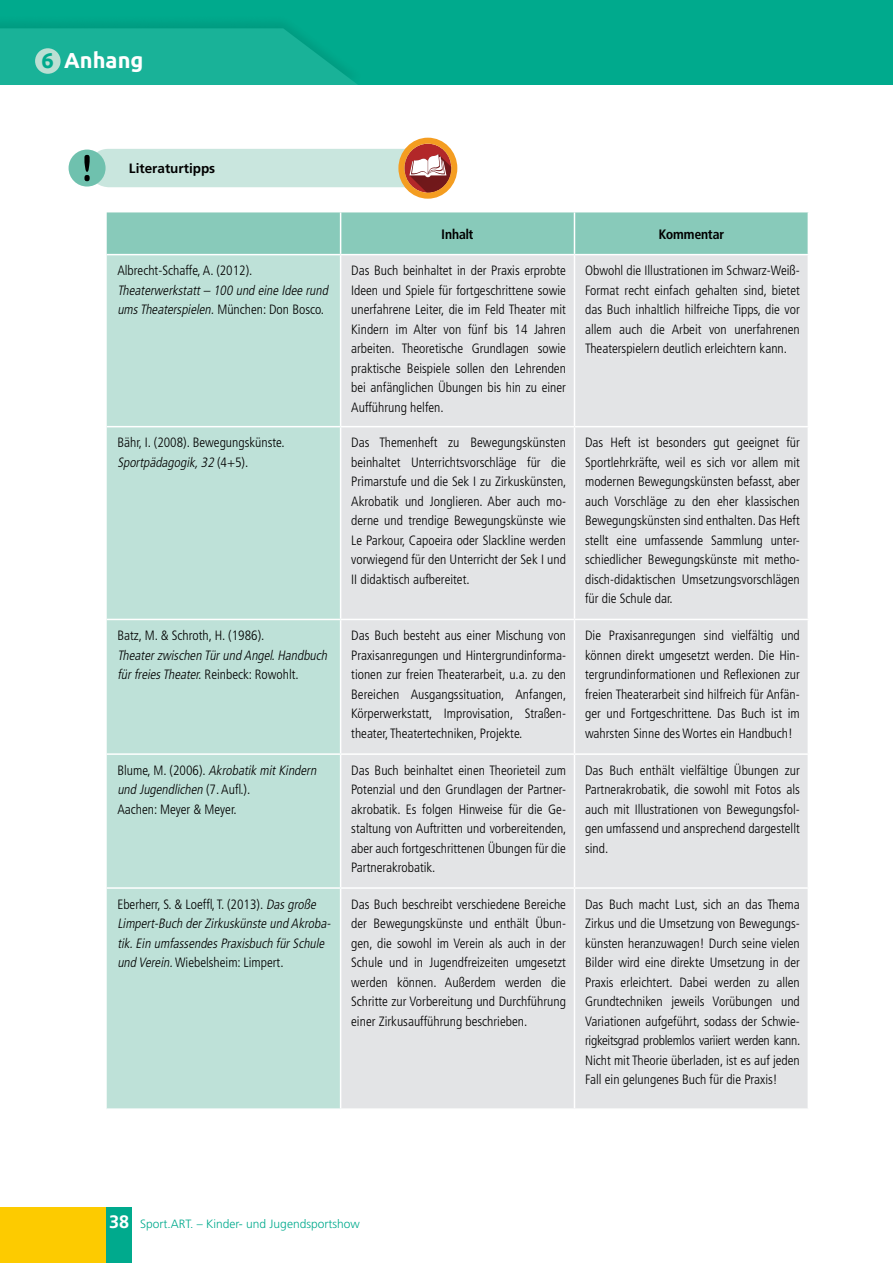
<style>
.page{position:relative;width:893px;height:1263px;background:#fff}
.page>*{position:absolute;margin:0;border:0;box-sizing:border-box;transform-origin:0 0}
.t1{font:700 21.75px "Ubuntu";color:#fff}
.t2{font:300 condensed 13.5px/19.5px "Frutiger LT Pro";color:#000;text-align:justify}
.t3{font:italic 300 condensed 13.5px/19.5px "Frutiger LT Pro";color:#000}
.t4{font:700 13.5px "Frutiger Condensed BQ";color:#000}
.t5{font:700 13.5px "Frutiger LT Pro";color:#000}
.t6{font:300 12px "Frutiger LT Pro";color:#00aa8d}
.s1{color:#00aa8d}
.s2{font-style:normal}
.s3{font-style:italic}
.s4{font-family:"Frutiger LT Com";font-weight:700;font-size:18px;color:#fff}
</style>
<div class="page">
<div style="left:0;top:0;width:893px;height:85px;background:#00aa8d"></div>
<div style="left:0;top:1208px;width:106px;height:55px;background:#fdcb00"></div>
<div style="left:106px;top:1208px;width:26px;height:55px;background:#00aa8d"></div>
<div style="left:69px;top:150px;width:37px;height:37px;background:#6fc1ae;border-radius:50%"></div>
<div style="left:0;top:14px;width:366px;height:73px;background:#000;opacity:.9"></div>
<svg style="left:0;top:28px;width:358px;height:57px;background:#16b096"></svg>
<div style="left:35px;top:48px;width:26px;height:26px;background:#bbdfd3;border-radius:50%"></div>
<div style="left:107px;top:212px;width:701px;height:42px;background:#88caba"></div>
<div style="left:107px;top:255px;width:233px;height:853px;background:#bee1d8"></div>
<div style="left:341px;top:255px;width:467px;height:853px;background:#e3e4e6"></div>
<hr style="left:340px;top:212px;width:1px;height:42px;background:#fff">
<hr style="left:574px;top:212px;width:1px;height:42px;background:#fff">
<hr style="left:574px;top:255px;width:1px;height:171px;background:#fff">
<hr style="left:574px;top:427px;width:1px;height:192px;background:#fff">
<hr style="left:574px;top:620px;width:1px;height:133px;background:#fff">
<hr style="left:574px;top:755px;width:1px;height:132px;background:#fff">
<hr style="left:574px;top:889px;width:1px;height:219px;background:#fff">
<hr style="left:107px;top:426px;width:234px;height:1px;background:#fff">
<hr style="left:341px;top:426px;width:233px;height:1px;background:#fff">
<hr style="left:574px;top:426px;width:235px;height:1px;background:#fff">
<hr style="left:107px;top:619px;width:234px;height:1px;background:#fff">
<hr style="left:341px;top:619px;width:233px;height:1px;background:#fff">
<hr style="left:574px;top:619px;width:235px;height:1px;background:#fff">
<hr style="left:107px;top:753px;width:234px;height:2px;background:#fff">
<hr style="left:341px;top:753px;width:233px;height:2px;background:#fff">
<hr style="left:574px;top:753px;width:235px;height:2px;background:#fff">
<hr style="left:107px;top:887px;width:234px;height:2px;background:#fff">
<hr style="left:341px;top:887px;width:233px;height:2px;background:#fff">
<hr style="left:574px;top:887px;width:235px;height:2px;background:#fff">
<svg style="left:84px;top:144px;width:367px;height:48px"></svg>
<div style="left:398px;top:138px;width:59px;height:61px;border:6px solid #f49d21;border-radius:50%"></div>
<h1 class="t1" style="left:41px;top:47px;width:103px"><span class="s1">6</span> Anhang</h1>
<p class="t5" style="left:129px;top:160px;width:88px">Literaturtipps</p>
<p class="t2" style="left:117px;top:261px;width:137px">Albrecht-Schaffe, A. (2012).</p>
<p class="t3" style="left:117px;top:281px;width:215px">Theaterwerkstatt– 100 und eine Idee rund umsTheaterspielen.<span class="s2">M ü n c h e n : D o n B osco .</span></p>
<p class="t4" style="left:442px;top:226px;width:33px">Inhalt</p>
<p class="t4" style="left:659px;top:226px;width:66px">Kommentar</p>
<p class="t2" style="left:351px;top:261px;width:216px">Das Buch beinhaltet in der Praxis erprobte Ideen und Spiele für fortgeschrittene sowie unerfahrene Leiter, die im Feld Theater mit Kindern im Alter von fünf bis 14 Jahren arbeiten. Theoretische Grundlagen sowie praktische Beispiele sollen den Lehrenden bei anfänglichen Übungen bis hin zu einer Aufführung helfen.</p>
<p class="t2" style="left:585px;top:261px;width:216px">Obwohl die Illustrationen im Schwarz-Weiß-Format recht einfach gehalten sind, bietet das Buch inhaltlich hilfreiche Tipps, die vor allem auch die Arbeit von unerfahrenen Theaterspielern deutlich erleichtern kann.</p>
<p class="t2" style="left:117px;top:433px;width:169px">Bähr, I. (2008). Bewegungskünste.<br><span class="s3">Sportpädagogik,32</span> ( 4 + 5 ) .</p>
<p class="t2" style="left:351px;top:433px;width:217px">Das Themenheft zu Bewegungskünsten beinhaltet Unterrichtsvorschläge für die Primarstufe und die Sek I zu Zirkuskünsten, Akrobatik und Jonglieren. Aber auch mo&shy;derne und trendige Bewegungskünste wie Le Parkour, Capoeira oder Slackline werden vorwiegend für den Unterricht der Sek I und II didaktisch aufbereitet.</p>
<p class="t2" style="left:585px;top:433px;width:216px">Das Heft ist besonders gut geeignet für Sportlehrkräfte, weil es sich vor allem mit modernen Bewegungskünsten befasst, aber auch Vorschläge zu den eher klassischen Bewegungskünsten sind enthalten. Das Heft stellt eine umfassende Sammlung unter&shy;schiedlicher Bewegungskünste mit metho&shy;disch-didaktischen Umsetzungsvorschlägen für die Schule dar.</p>
<p class="t2" style="left:117px;top:626px;width:149px">Batz, M. &amp; Schroth, H. (1986).</p>
<p class="t3" style="left:117px;top:645px;width:214px">Theaterzwischen Türund Angel.Handbuch fürfreiesTheater.<span class="s2">Reinbeck: Rowohlt.</span></p>
<p class="t2" style="left:351px;top:626px;width:217px">Das Buch besteht aus einer Mischung von Praxisanregungen und Hintergrundinforma&shy;tionen zur freien Theaterarbeit, u.a. zu den Bereichen Ausgangssituation, Anfangen, Körperwerkstatt, Improvisation, Straßen&shy;theater, Theatertechniken, Projekte.</p>
<p class="t2" style="left:585px;top:626px;width:216px">Die Praxisanregungen sind vielfältig und können direkt umgesetzt werden. Die Hin&shy;tergrundinformationen und Reflexionen zur freien Theaterarbeit sind hilfreich für Anfän&shy;ger und Fortgeschrittene. Das Buch ist im wahrsten Sinne des Wortes ein Handbuch!</p>
<p class="t2" style="left:117px;top:761px;width:203px;text-align:left">B l u m e, M . ( 2 0 0 6 ) . <span class="s3">Akrobatik mitKindern und Jugendlichen</span> ( 7 . A u fl. ) .<br>Aachen: Meyer &amp; Meyer.</p>
<p class="t2" style="left:351px;top:760px;width:217px">Das Buch beinhaltet einen Theorieteil zum Potenzial und den Grundlagen der Partner&shy;akrobatik. Es folgen Hinweise für die Ge&shy;staltung von Auftritten und vorbereitenden, aber auch fortgeschrittenen Übungen für die Partnerakrobatik.</p>
<p class="t2" style="left:585px;top:760px;width:216px">Das Buch enthält vielfältige Übungen zur Partnerakrobatik, die sowohl mit Fotos als auch mit Illustrationen von Bewegungsfol&shy;gen umfassend und ansprechend dargestellt sind.</p>
<p class="t3" style="left:117px;top:894px;width:217px"><span class="s2">Eberherr, S. &amp; Loeffl, T. (2013).</span> Dasgroße Limpert-Buch derZirkuskünste und Akroba&shy;tik.Ein umfassendesPraxisbuch fürSchule und Verein.<span class="s2">Wiebelsheim: Limpert.</span></p>
<p class="t2" style="left:351px;top:894px;width:216px">Das Buch beschreibt verschiedene Bereiche der Bewegungskünste und enthält Übun&shy;gen, die sowohl im Verein als auch in der Schule und in Jugendfreizeiten umgesetzt werden können. Außerdem werden die Schritte zur Vorbereitung und Durchführung einer Zirkusaufführung beschrieben.</p>
<p class="t2" style="left:585px;top:894px;width:217px">Das Buch macht Lust, sich an das Thema Zirkus und die Umsetzung von Bewegungs&shy;künsten heranzuwagen! Durch seine vielen Bilder wird eine direkte Umsetzung in der Praxis erleichtert. Dabei werden zu allen Grundtechniken jeweils Vorübungen und Variationen aufgeführt, sodass der Schwie&shy;rigkeitsgrad problemlos variiert werden kann.<br>Nicht mit Theorie überladen, ist es auf jeden Fall ein gelungenes Buch für die Praxis!</p>
<p class="t6" style="left:109px;top:1216px;width:252px"><span class="s4">38</span> Sport.ART. – Kinder- und Jugendsportshow</p>
</div>
